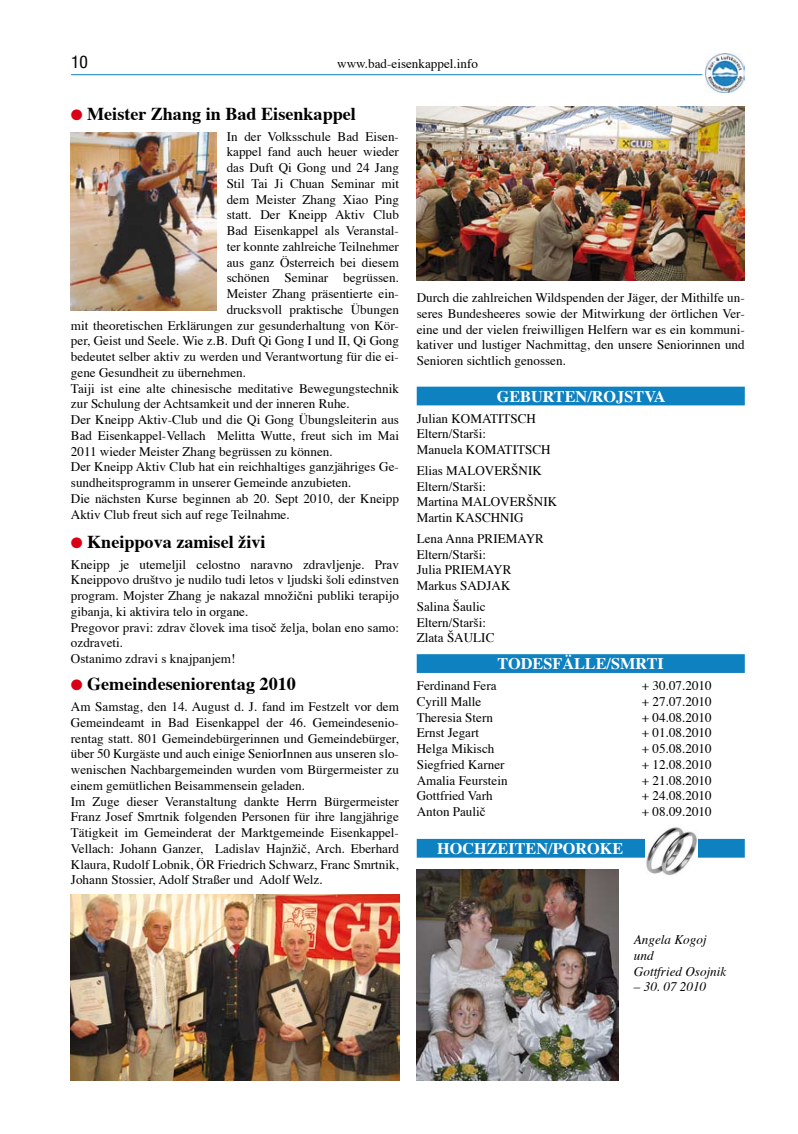
<style>
.page{position:relative;width:798px;height:1134px;background:#fff}
.page>*{position:absolute;margin:0;border:0;box-sizing:border-box;transform-origin:0 0}
.t1{font:700 18.12px "Times CE";color:#000}
.t2{font:condensed 17.5px "Helvetica Neue";color:#000}
.t3{font:700 16.25px "Times CE";color:#fff}
.t4{font:13.12px/15.8px "Times CE";color:#000}
.t5{font:italic 13.12px/15.8px "Times CE";color:#000}
.s1{color:#d90015}
</style>
<div class="page">
<img style="left:705px;top:53px;width:39px;height:40px">
<hr style="left:71px;top:74px;width:631px;height:1px;background:#0e81c0">
<img style="left:71px;top:133px;width:145px;height:177px">
<img style="left:71px;top:894px;width:328px;height:187px">
<img style="left:416px;top:106px;width:328px;height:174px">
<img style="left:416px;top:869px;width:202px;height:212px">
<div style="left:416px;top:387px;width:328px;height:18px;background:#0e81c0"></div>
<div style="left:416px;top:654px;width:328px;height:19px;background:#0e81c0"></div>
<div style="left:416px;top:839px;width:328px;height:19px;background:#0e81c0"></div>
<img style="left:645px;top:827px;width:51px;height:48px">
<h2 class="t2" style="left:71px;top:52px;width:18px">10</h2>
<p class="t4" style="left:337px;top:57px;width:142px">www.bad-eisenkappel.info</p>
<h1 class="t1" style="left:71px;top:102px;width:286px"><span class="s1">●</span> Meister Zhang in Bad Eisenkappel</h1>
<p class="t4" style="left:226px;top:129px;width:174px">In der Volksschule Bad Eisen-</p>
<p class="t4" style="left:226px;top:145px;width:174px">kappel fand auch heuer wieder</p>
<p class="t4" style="left:226px;top:161px;width:174px">das Duft Qi Gong und 24 Jang</p>
<p class="t4" style="left:226px;top:176px;width:174px">Stil Tai Ji Chuan Seminar mit</p>
<p class="t4" style="left:226px;top:192px;width:174px">dem Meister Zhang Xiao Ping</p>
<p class="t4" style="left:226px;top:208px;width:174px">statt. Der Kneipp Aktiv Club</p>
<p class="t4" style="left:226px;top:224px;width:174px">Bad Eisenkappel als Veranstal-</p>
<p class="t4" style="left:226px;top:239px;width:174px">ter konnte zahlreiche Teilnehmer</p>
<p class="t4" style="left:226px;top:255px;width:174px">aus ganz Österreich bei diesem</p>
<p class="t4" style="left:226px;top:271px;width:174px">schönen Seminar begrüssen.</p>
<p class="t4" style="left:226px;top:287px;width:174px">Meister Zhang präsentierte ein-</p>
<p class="t4" style="left:226px;top:302px;width:174px">drucksvoll praktische Übungen</p>
<p class="t4" style="left:71px;top:318px;width:329px">mit theoretischen Erklärungen zur gesunderhaltung von Kör-</p>
<p class="t4" style="left:71px;top:334px;width:329px">per, Geist und Seele. Wie z.B. Duft Qi Gong I und II, Qi Gong</p>
<p class="t4" style="left:71px;top:350px;width:329px">bedeutet selber aktiv zu werden und Verantwortung für die ei-</p>
<p class="t4" style="left:71px;top:365px;width:176px">gene Gesundheit zu übernehmen.</p>
<p class="t4" style="left:71px;top:381px;width:329px">Taiji ist eine alte chinesische meditative Bewegungstechnik</p>
<p class="t4" style="left:71px;top:397px;width:280px">zur Schulung der Achtsamkeit und der inneren Ruhe.</p>
<p class="t4" style="left:71px;top:413px;width:329px">Der Kneipp Aktiv-Club und die Qi Gong Übungsleiterin aus</p>
<p class="t4" style="left:71px;top:428px;width:329px">Bad Eisenkappel-Vellach Melitta Wutte, freut sich im Mai</p>
<p class="t4" style="left:71px;top:444px;width:263px">2011 wieder Meister Zhang begrüssen zu können.</p>
<p class="t4" style="left:71px;top:460px;width:329px">Der Kneipp Aktiv Club hat ein reichhaltiges ganzjähriges Ge-</p>
<p class="t4" style="left:71px;top:476px;width:282px">sundheitsprogramm in unserer Gemeinde anzubieten.</p>
<p class="t4" style="left:71px;top:491px;width:329px">Die nächsten Kurse beginnen ab 20. Sept 2010, der Kneipp</p>
<p class="t4" style="left:71px;top:507px;width:220px">Aktiv Club freut sich auf rege Teilnahme.</p>
<h1 class="t1" style="left:71px;top:530px;width:196px"><span class="s1">●</span> Kneippova zamisel živi</h1>
<p class="t4" style="left:71px;top:557px;width:329px">Kneipp je utemeljil celostno naravno zdravljenje. Prav Kneippovo društvo je nudilo tudi letos v ljudski šoli edinstven program. Mojster Zhang je nakazal množični publiki terapijo gibanja, ki aktivira telo in organe.<br>Pregovor pravi: zdrav človek ima tisoč želja, bolan eno samo: ozdraveti.<br>Ostanimo zdravi s knajpanjem!</p>
<h1 class="t1" style="left:71px;top:672px;width:226px"><span class="s1">●</span> Gemeindeseniorentag 2010</h1>
<p class="t4" style="left:71px;top:700px;width:329px">Am Samstag, den 14. August d. J. fand im Festzelt vor dem Gemeindeamt in Bad Eisenkappel der 46. Gemeindesenio&shy;rentag statt. 801 Gemeindebürgerinnen und Gemeindebürger, über 50 Kurgäste und auch einige SeniorInnen aus unseren slo&shy;wenischen Nachbargemeinden wurden vom Bürgermeister zu einem gemütlichen Beisammensein geladen.<br>Im Zuge dieser Veranstaltung dankte Herrn Bürgermeister Franz Josef Smrtnik folgenden Personen für ihre langjährige Tätigkeit im Gemeinderat der Marktgemeinde Eisenkappel-Vellach: Johann Ganzer, Ladislav Hajnžič, Arch. Eberhard Klaura, Rudolf Lobnik, ÖR Friedrich Schwarz, Franc Smrtnik, Johann Stossier, Adolf Straßer und Adolf Welz.</p>
<p class="t4" style="left:416px;top:291px;width:329px;text-align:justify">Durch die zahlreichen Wildspenden der Jäger, der Mithilfe un&shy;seres Bundesheeres sowie der Mitwirkung der örtlichen Ver&shy;eine und der vielen freiwilligen Helfern war es ein kommuni&shy;kativer und lustiger Nachmittag, den unsere Seniorinnen und Senioren sichtlich genossen.</p>
<p class="t3" style="left:496px;top:385px;width:25px">Geburten</p>
<p class="t3" style="left:587px;top:385px;width:80px">/ROJSTVA</p>
<p class="t4" style="left:416px;top:411px;width:135px">Julian KOMATITSCH<br>Eltern/Starši:<br>Manuela KOMATITSCH</p>
<p class="t4" style="left:416px;top:463px;width:142px">Elias MALOVERŠNIK<br>Eltern/Starši:<br>Martina MALOVERŠNIK<br>Martin KASCHNIG</p>
<p class="t4" style="left:416px;top:531px;width:129px">Lena Anna PRIEMAYR<br>Eltern/Starši:<br>Julia PRIEMAYR<br>Markus SADJAK</p>
<p class="t4" style="left:416px;top:599px;width:79px">Salina Šaulic<br>Eltern/Starši:<br>Zlata ŠAULIC</p>
<p class="t3" style="left:497px;top:653px;width:23px">Todesf</p>
<p class="t3" style="left:562px;top:653px;width:24px">älle</p>
<p class="t3" style="left:606px;top:653px;width:59px">/SMRTI</p>
<p class="t4" style="left:416px;top:679px;width:81px">Ferdinand Fera</p>
<p class="t4" style="left:641px;top:679px;width:71px">+ 30.07.2010</p>
<p class="t4" style="left:416px;top:694px;width:66px">Cyrill Malle</p>
<p class="t4" style="left:641px;top:694px;width:71px">+ 27.07.2010</p>
<p class="t4" style="left:416px;top:710px;width:78px">Theresia Stern</p>
<p class="t4" style="left:641px;top:710px;width:71px">+ 04.08.2010</p>
<p class="t4" style="left:416px;top:726px;width:64px">Ernst Jegart</p>
<p class="t4" style="left:641px;top:726px;width:71px">+ 01.08.2010</p>
<p class="t4" style="left:416px;top:742px;width:79px">Helga Mikisch</p>
<p class="t4" style="left:641px;top:742px;width:71px">+ 05.08.2010</p>
<p class="t4" style="left:416px;top:757px;width:89px">Siegfried Karner</p>
<p class="t4" style="left:641px;top:757px;width:71px">+ 12.08.2010</p>
<p class="t4" style="left:416px;top:773px;width:92px">Amalia Feurstein</p>
<p class="t4" style="left:641px;top:773px;width:71px">+ 21.08.2010</p>
<p class="t4" style="left:416px;top:789px;width:77px">Gottfried Varh</p>
<p class="t4" style="left:641px;top:789px;width:71px">+ 24.08.2010</p>
<p class="t4" style="left:416px;top:805px;width:70px">Anton Paulič</p>
<p class="t4" style="left:641px;top:805px;width:71px">+ 08.09.2010</p>
<p class="t3" style="left:437px;top:838px;width:25px">Hochzeiten</p>
<p class="t3" style="left:548px;top:838px;width:18px">/porok</p>
<p class="t3" style="left:612px;top:838px;width:12px">E</p>
<p class="t5" style="left:633px;top:933px;width:94px">Angela Kogoj und<br>Gottfried Osojnik</p>
<p class="t5" style="left:633px;top:980px;width:74px">– 30. 07 2010</p>
</div>
